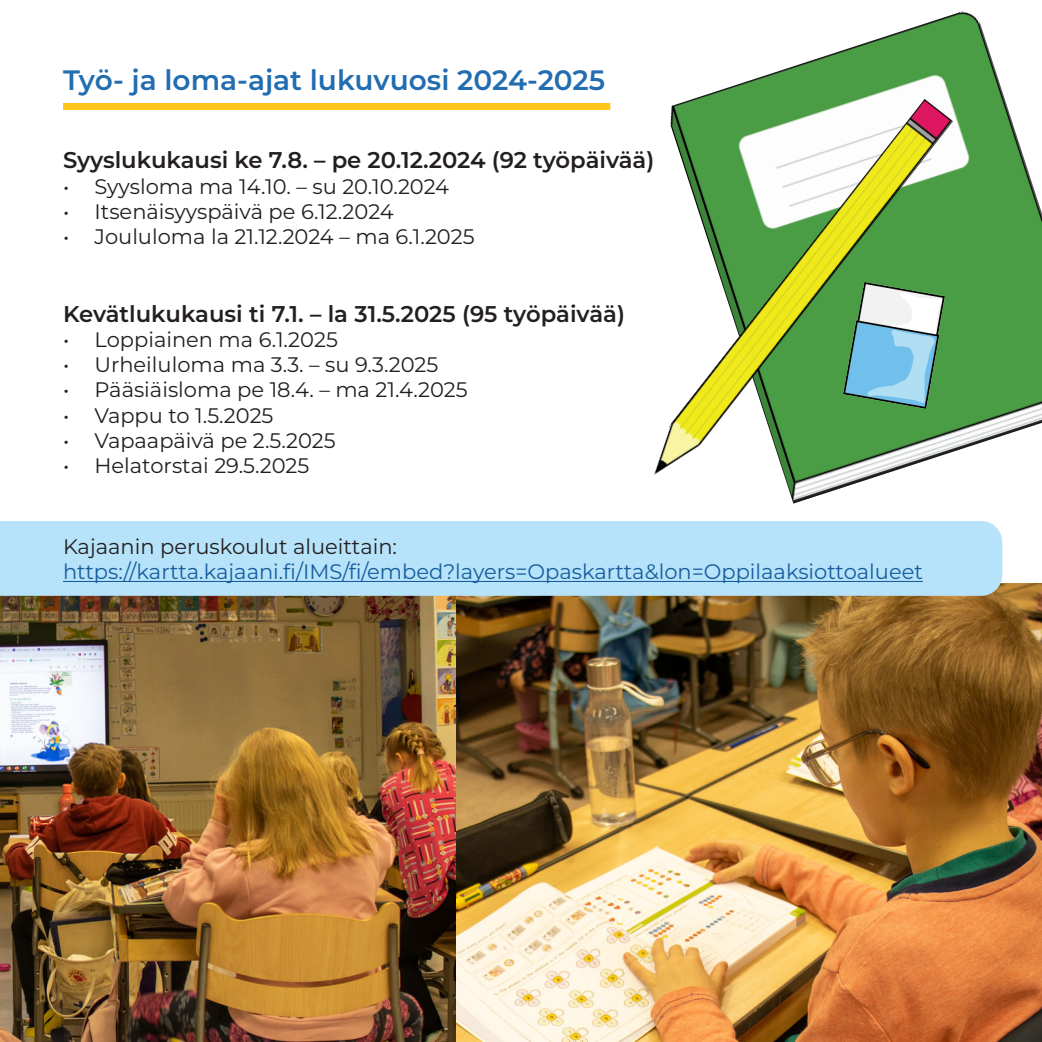
<style>
.page{position:relative;width:1042px;height:1042px;background:#fff}
.page>*{position:absolute;margin:0;border:0;box-sizing:border-box;transform-origin:0 0}
.t1{font:600 28px "Montserrat";color:#216db0}
.t2{font:600 22.75px "Montserrat";color:#231f20}
.t3{font:21px "Montserrat";color:#231f20}
.t4{font:21px "Montserrat";color:#175d9e}
</style>
<div class="page">
<img style="left:693px;top:11px;width:349px;height:493px">
<img style="left:654px;top:99px;width:299px;height:386px">
<img style="left:0;top:596px;width:456px;height:446px">
<img style="left:456px;top:583px;width:586px;height:459px">
<div style="left:0;top:521px;width:1002px;height:75px;background:#b6e3f9"></div>
<div style="left:63px;top:103px;width:547px;height:7px;background:#ffc61e"></div>
<hr style="left:63px;top:581px;width:860px;height:1px;background:#175d9e">
<p class="t1" style="left:63px;top:60px;width:544px">Työ- ja loma-ajat lukuvuosi 2024-2025</p>
<p class="t2" style="left:63px;top:144px;width:593px">Syyslukukausi ke 7.8. – pe 20.12.2024 (92 työpäivää)</p>
<p class="t3" style="left:63px;top:172px;width:388px">• Syysloma ma 14.10. – su 20.10.2024</p>
<p class="t3" style="left:63px;top:197px;width:332px">• Itsenäisyyspäivä pe 6.12.2024</p>
<p class="t3" style="left:63px;top:223px;width:413px">• Joululoma la 21.12.2024 – ma 6.1.2025</p>
<p class="t2" style="left:63px;top:297px;width:563px">Kevätlukukausi ti 7.1. – la 31.5.2025 (95 työpäivää)</p>
<p class="t3" style="left:63px;top:325px;width:276px">• Loppiainen ma 6.1.2025</p>
<p class="t3" style="left:63px;top:351px;width:377px">• Urheiluloma ma 3.3. – su 9.3.2025</p>
<p class="t3" style="left:63px;top:376px;width:406px">• Pääsiäisloma pe 18.4. – ma 21.4.2025</p>
<p class="t3" style="left:63px;top:401px;width:212px">• Vappu to 1.5.2025</p>
<p class="t3" style="left:63px;top:426px;width:274px">• Vapaapäivä pe 2.5.2025</p>
<p class="t3" style="left:63px;top:451px;width:248px">• Helatorstai 29.5.2025</p>
<p class="t3" style="left:63px;top:533px;width:335px">Kajaanin peruskoulut alueittain:</p>
<p class="t4" style="left:63px;top:558px;width:861px">https://kartta.kajaani.fi/IMS/fi/embed?layers=Opaskartta&amp;lon=Oppilaaksiottoalueet</p>
</div>
